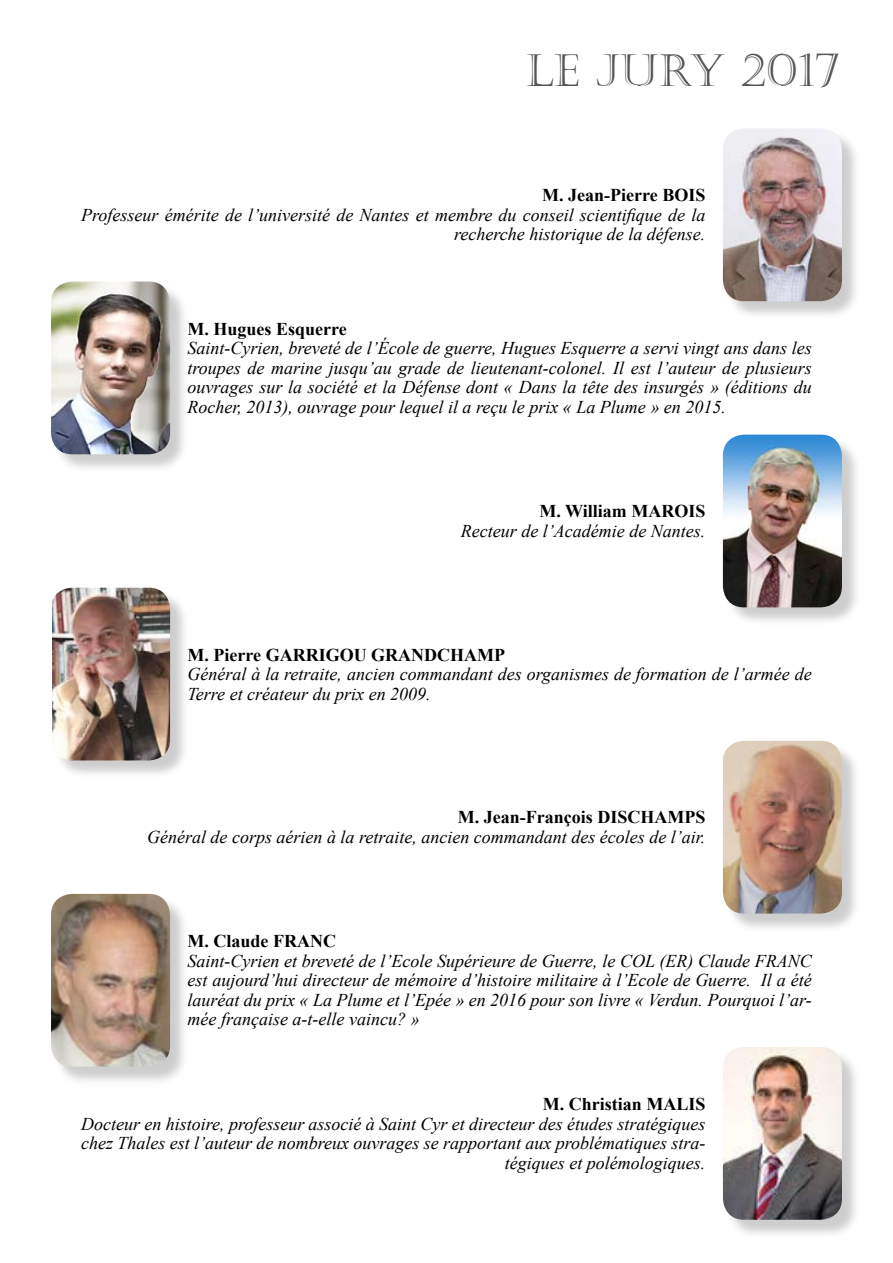
<style>
.page{position:relative;width:893px;height:1263px;background:#fff}
.page>*{position:absolute;margin:0;border:0;box-sizing:border-box;transform-origin:0 0}
.t1{font:45px "Castellar";color:#555557}
.t2{font:italic 18px/19.5px "Times New Roman";color:#000;text-align:right}
.t3{font:700 18px "Times New Roman";color:#000}
</style>
<div class="page">
<div style="left:724px;top:130px;width:139px;height:192px;background:#000;opacity:.2"></div>
<img style="left:723px;top:128px;width:119px;height:173px;border-radius:21px">
<div style="left:724px;top:436px;width:138px;height:192px;background:#000;opacity:.2"></div>
<img style="left:723px;top:435px;width:119px;height:172px;border-radius:21px">
<div style="left:724px;top:742px;width:139px;height:192px;background:#000;opacity:.2"></div>
<img style="left:723px;top:741px;width:119px;height:172px;border-radius:21px">
<div style="left:724px;top:1048px;width:139px;height:192px;background:#000;opacity:.2"></div>
<img style="left:723px;top:1047px;width:119px;height:173px;border-radius:21px">
<div style="left:53px;top:283px;width:138px;height:192px;background:#000;opacity:.2"></div>
<img style="left:51px;top:281px;width:119px;height:173px;border-radius:21px">
<div style="left:54px;top:589px;width:136px;height:192px;background:#000;opacity:.2"></div>
<img style="left:53px;top:588px;width:117px;height:172px">
<div style="left:53px;top:895px;width:138px;height:192px;background:#000;opacity:.2"></div>
<img style="left:51px;top:894px;width:119px;height:173px;border-radius:21px">
<h1 class="t1" style="left:526px;top:45px;width:315px">Le JURY 2017</h1>
<p class="t3" style="left:542px;top:183px;width:165px">M. Jean-Pierre BOIS</p>
<p class="t2" style="left:81px;top:205px;width:626px">Professeur émérite de l’université de Nantes et membre du conseil scientifique de la recherche historique de la défense.</p>
<p class="t3" style="left:188px;top:316px;width:161px">M. Hugues Esquerre</p>
<p class="t2" style="left:188px;top:338px;width:626px;text-align:justify">Saint-Cyrien, breveté de l’École de guerre, Hugues Esquerre a servi vingt ans dans les troupes de marine jusqu’au grade de lieutenant-colonel. Il est l’auteur de plusieurs ouvrages sur la société et la Défense dont « Dans la tête des insurgés » (éditions du Rocher, 2013), ouvrage pour lequel il a reçu le prix « La Plume » en 2015.</p>
<p class="t3" style="left:540px;top:499px;width:167px">M. William MAROIS</p>
<p class="t2" style="left:461px;top:521px;width:246px">Recteur de l’Académie de Nantes.</p>
<p class="t3" style="left:188px;top:642px;width:319px">M. Pierre GARRIGOU GRANDCHAMP</p>
<p class="t2" style="left:188px;top:664px;width:626px;text-align:left">Général à la retraite, ancien commandant des organismes de formation de l’armée de<br>Terre et créateur du prix en 2009.</p>
<p class="t3" style="left:458px;top:805px;width:249px">M. Jean-François DISCHAMPS</p>
<p class="t2" style="left:147px;top:827px;width:560px">Général de corps aérien à la retraite, ancien commandant des écoles de l’air.</p>
<p class="t3" style="left:188px;top:929px;width:150px">M. Claude FRANC</p>
<p class="t2" style="left:188px;top:950px;width:626px;text-align:justify">Saint-Cyrien et breveté de l’Ecole Supérieure de Guerre, le COL (ER) Claude FRANC est aujourd’hui directeur de mémoire d’histoire militaire à l’Ecole de Guerre. Il a été lauréat du prix « La Plume et l’Epée » en 2016 pour son livre « Verdun. Pourquoi l’ar&shy;mée française a-t-elle vaincu? »</p>
<p class="t3" style="left:543px;top:1092px;width:164px">M. Christian MALIS</p>
<p class="t2" style="left:81px;top:1113px;width:626px">Docteur en histoire, professeur associé à Saint Cyr et directeur des études stratégiques chez Thales est l’auteur de nombreux ouvrages se rapportant aux problématiques stra&shy;tégiques et polémologiques.</p>
</div>
